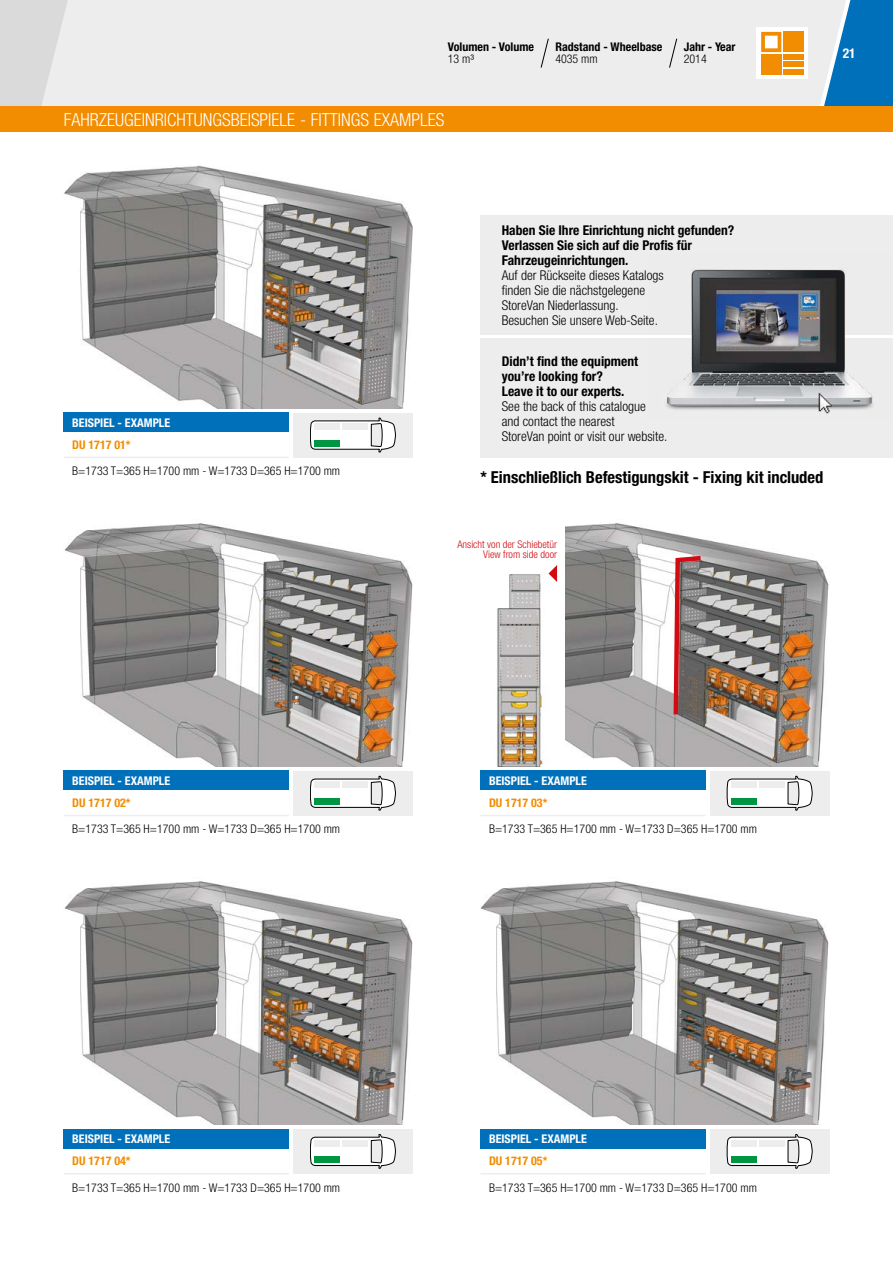
<style>
.page{position:relative;width:893px;height:1263px;background:#fff}
.page>*{position:absolute;margin:0;border:0;box-sizing:border-box;transform-origin:0 0}
.t1{font:300 condensed 18px "Helvetica Neue";color:#fff}
.t2{font:700 condensed 16.5px "Helvetica Neue";color:#000}
.t3{font:300 condensed 13.5px/15px "Helvetica Neue";color:#000}
.t4{font:700 condensed 13.5px/15px "Helvetica Neue";color:#000}
.t5{font:700 condensed 13.5px "Helvetica Neue";color:#fff}
.t6{font:300 condensed 12px "Helvetica Neue";color:#000}
.t7{font:700 condensed 12px "Helvetica Neue";color:#fff}
.t8{font:700 condensed 12px "Helvetica Neue";color:#f28c00}
.t9{font:700 condensed 12px "Helvetica Neue";color:#000}
.t10{font:300 condensed 10.5px/10.5px "Helvetica Neue";color:#d20a11;text-align:right}
</style>
<div class="page">
<div style="left:849px;top:0;width:44px;height:106px;background:#0070ba"></div>
<div style="left:71px;top:0;width:778px;height:106px;background:#ededed"></div>
<div style="left:0;top:106px;width:893px;height:26px;background:#f28c00"></div>
<svg style="left:0;top:0;width:71px;height:106px;background:#dedede"></svg>
<svg style="left:757px;top:28px;width:51px;height:51px"></svg>
<svg style="left:761px;top:32px;width:20px;height:20px"></svg>
<div style="left:783px;top:32px;width:21px;height:20px;background:#f28c00"></div>
<div style="left:761px;top:54px;width:20px;height:20px;background:#f28c00"></div>
<div style="left:783px;top:54px;width:21px;height:6px;background:#f28c00"></div>
<div style="left:783px;top:69px;width:21px;height:5px;background:#f28c00"></div>
<div style="left:783px;top:62px;width:21px;height:5px;background:#f28c00"></div>
<div style="left:480px;top:215px;width:413px;height:119px;background:#ededed"></div>
<div style="left:480px;top:338px;width:413px;height:119px;background:#ededed"></div>
<img style="left:650px;top:269px;width:240px;height:145px">
<img style="left:64px;top:523px;width:348px;height:243px">
<img style="left:64px;top:165px;width:348px;height:243px">
<img style="left:65px;top:881px;width:347px;height:243px">
<img style="left:566px;top:523px;width:263px;height:243px">
<img style="left:481px;top:881px;width:348px;height:243px">
<img style="left:496px;top:573px;width:53px;height:193px">
<svg style="left:549px;top:565px;width:8px;height:17px"></svg>
<svg style="left:541px;top:38px;width:8px;height:30px"></svg>
<svg style="left:669px;top:0;width:36px;height:719px"></svg>
<div style="left:64px;top:413px;width:225px;height:19px;background:#0070ba"></div>
<div style="left:293px;top:413px;width:119px;height:44px;background:#ededed"></div>
<hr style="left:64px;top:457px;width:225px;height:1px;background:#ededed">
<svg style="left:310px;top:418px;width:86px;height:34px"></svg>
<div style="left:342px;top:423px;width:26px;height:7px;background:#ededed"></div>
<div style="left:314px;top:423px;width:26px;height:7px;background:#ededed"></div>
<div style="left:314px;top:440px;width:26px;height:7px;background:#009641"></div>
<div style="left:64px;top:771px;width:225px;height:19px;background:#0070ba"></div>
<div style="left:293px;top:771px;width:119px;height:44px;background:#ededed"></div>
<hr style="left:64px;top:815px;width:225px;height:1px;background:#ededed">
<svg style="left:310px;top:776px;width:86px;height:34px"></svg>
<div style="left:342px;top:782px;width:26px;height:6px;background:#ededed"></div>
<div style="left:314px;top:782px;width:26px;height:6px;background:#ededed"></div>
<div style="left:314px;top:798px;width:26px;height:7px;background:#009641"></div>
<div style="left:64px;top:1129px;width:225px;height:19px;background:#0070ba"></div>
<div style="left:293px;top:1129px;width:119px;height:45px;background:#ededed"></div>
<hr style="left:64px;top:1173px;width:225px;height:1px;background:#ededed">
<svg style="left:310px;top:1134px;width:86px;height:34px"></svg>
<div style="left:342px;top:1140px;width:26px;height:6px;background:#ededed"></div>
<div style="left:314px;top:1140px;width:26px;height:6px;background:#ededed"></div>
<div style="left:314px;top:1156px;width:26px;height:7px;background:#009641"></div>
<div style="left:480px;top:771px;width:226px;height:19px;background:#0070ba"></div>
<div style="left:710px;top:771px;width:119px;height:44px;background:#ededed"></div>
<hr style="left:480px;top:815px;width:226px;height:1px;background:#ededed">
<svg style="left:727px;top:776px;width:85px;height:34px"></svg>
<div style="left:759px;top:782px;width:26px;height:6px;background:#ededed"></div>
<div style="left:731px;top:782px;width:26px;height:6px;background:#ededed"></div>
<div style="left:731px;top:798px;width:26px;height:7px;background:#009641"></div>
<div style="left:480px;top:1129px;width:226px;height:19px;background:#0070ba"></div>
<div style="left:710px;top:1129px;width:119px;height:45px;background:#ededed"></div>
<hr style="left:480px;top:1173px;width:226px;height:1px;background:#ededed">
<svg style="left:727px;top:1134px;width:85px;height:34px"></svg>
<div style="left:759px;top:1140px;width:26px;height:6px;background:#ededed"></div>
<div style="left:731px;top:1140px;width:26px;height:6px;background:#ededed"></div>
<div style="left:731px;top:1156px;width:26px;height:7px;background:#009641"></div>
<p class="t9" style="left:448px;top:40px;width:88px">Volumen - Volume</p>
<p class="t9" style="left:555px;top:40px;width:109px">Radstand - Wheelbase</p>
<p class="t9" style="left:684px;top:40px;width:53px">Jahr - Year</p>
<p class="t6" style="left:448px;top:52px;width:28px">13 m³</p>
<p class="t6" style="left:555px;top:52px;width:44px">4035 mm</p>
<p class="t6" style="left:684px;top:52px;width:25px">2014</p>
<h1 class="t1" style="left:64px;top:110px;width:382px">FAHRZEUGEINRICHTUNGSBEISPIELE - FITTINGS EXAMPLES</h1>
<p class="t5" style="left:843px;top:45px;width:14px">21</p>
<p class="t7" style="left:72px;top:415px;width:99px">BEISPIEL - EXAMPLE</p>
<p class="t8" style="left:72px;top:437px;width:60px">DU 1717 01*</p>
<p class="t6" style="left:72px;top:464px;width:269px">B=1733 T=365 H=1700 mm - W=1733 D=365 H=1700 mm</p>
<p class="t4" style="left:502px;top:222px;width:234px">Haben Sie Ihre Einrichtung nicht gefunden?<br>Verlassen Sie sich auf die Profis für<br>Fahrzeugeinrichtungen.</p>
<p class="t3" style="left:502px;top:267px;width:163px">Auf der Rückseite dieses Katalogs finden Sie die nächstgelegene<br>StoreVan Niederlassung.<br>Besuchen Sie unsere Web-Seite.</p>
<p class="t4" style="left:502px;top:353px;width:138px">Didn’t find the equipment you’re looking for?<br>Leave it to our experts.</p>
<p class="t3" style="left:502px;top:398px;width:167px">See the back of this catalogue<br>and contact the nearest<br>StoreVan point or visit our website.</p>
<h2 class="t2" style="left:480px;top:467px;width:344px">* Einschließlich Befestigungskit - Fixing kit included</h2>
<p class="t10" style="left:457px;top:538px;width:101px">Ansicht von der Schiebetür<br>View from side door</p>
<p class="t7" style="left:72px;top:773px;width:99px">BEISPIEL - EXAMPLE</p>
<p class="t8" style="left:72px;top:795px;width:60px">DU 1717 02*</p>
<p class="t6" style="left:72px;top:822px;width:269px">B=1733 T=365 H=1700 mm - W=1733 D=365 H=1700 mm</p>
<p class="t7" style="left:489px;top:773px;width:99px">BEISPIEL - EXAMPLE</p>
<p class="t8" style="left:489px;top:795px;width:60px">DU 1717 03*</p>
<p class="t6" style="left:489px;top:822px;width:269px">B=1733 T=365 H=1700 mm - W=1733 D=365 H=1700 mm</p>
<p class="t7" style="left:72px;top:1132px;width:99px">BEISPIEL - EXAMPLE</p>
<p class="t8" style="left:72px;top:1154px;width:60px">DU 1717 04*</p>
<p class="t6" style="left:72px;top:1180px;width:269px">B=1733 T=365 H=1700 mm - W=1733 D=365 H=1700 mm</p>
<p class="t7" style="left:489px;top:1132px;width:99px">BEISPIEL - EXAMPLE</p>
<p class="t8" style="left:489px;top:1154px;width:60px">DU 1717 05*</p>
<p class="t6" style="left:489px;top:1180px;width:269px">B=1733 T=365 H=1700 mm - W=1733 D=365 H=1700 mm</p>
</div>
